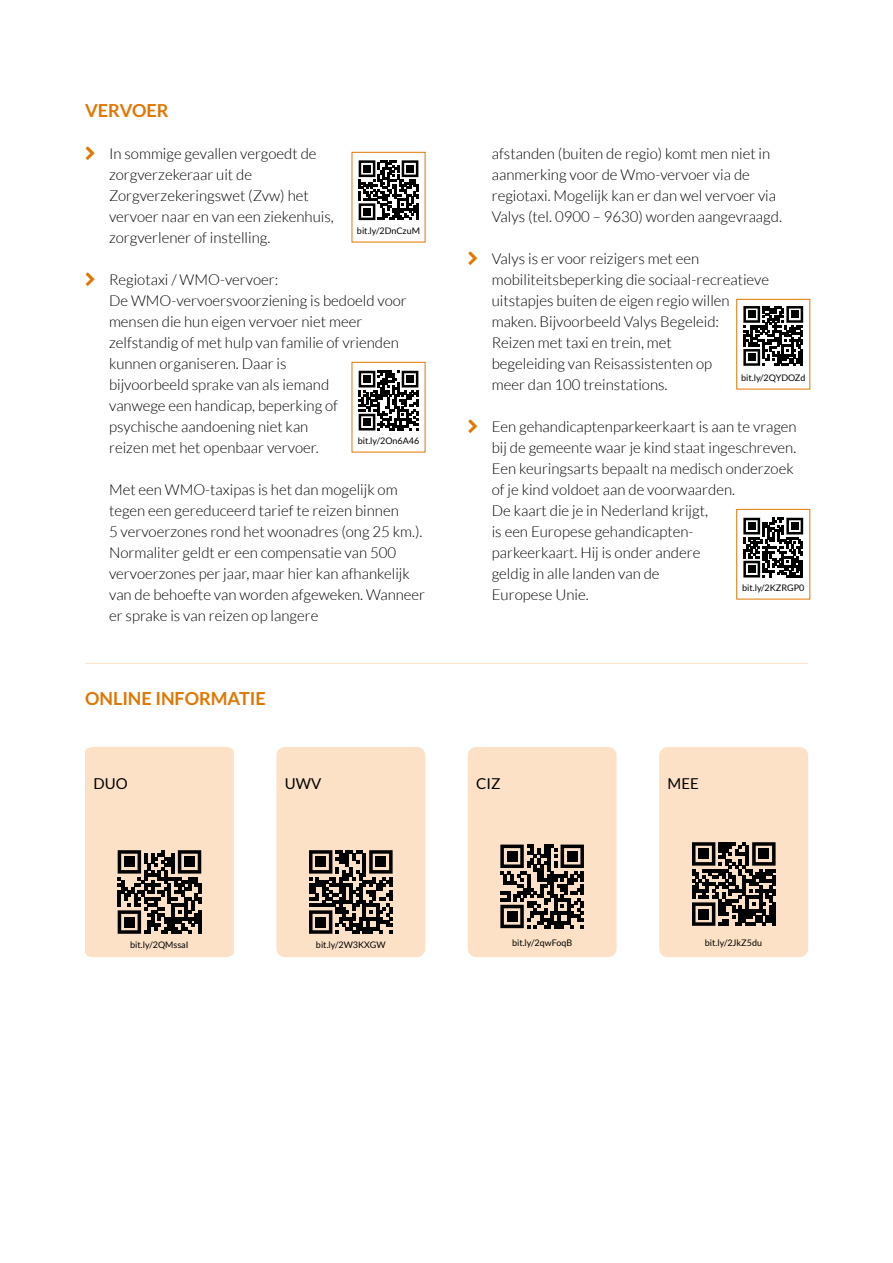
<style>
.page{position:relative;width:893px;height:1263px;background:#fff}
.page>*{position:absolute;margin:0;border:0;box-sizing:border-box;transform-origin:0 0}
.t1{font:700 18px "Lato";color:#e17600}
.t2{font:300 15px/21px "Lato";color:#000}
.t3{font:15px "Lato";color:#000}
.t4{font:9px "Lato";color:#000}
</style>
<div class="page">
<div style="left:276px;top:747px;width:149px;height:210px;background:#fde1c6;border-radius:9px"></div>
<div style="left:468px;top:747px;width:149px;height:210px;background:#fde1c6;border-radius:9px"></div>
<div style="left:659px;top:747px;width:149px;height:210px;background:#fde1c6;border-radius:9px"></div>
<hr style="left:85px;top:663px;width:723px;height:1px;background:#fde1c6">
<svg style="left:359px;top:160px;width:59px;height:60px"></svg>
<div style="left:363px;top:165px;width:8px;height:7px;background:#000"></div>
<div style="left:406px;top:165px;width:8px;height:7px;background:#000"></div>
<div style="left:363px;top:208px;width:8px;height:7px;background:#000"></div>
<svg style="left:309px;top:850px;width:84px;height:84px"></svg>
<div style="left:316px;top:857px;width:10px;height:10px;background:#000"></div>
<div style="left:376px;top:857px;width:10px;height:10px;background:#000"></div>
<div style="left:316px;top:917px;width:10px;height:10px;background:#000"></div>
<svg style="left:85px;top:747px;width:149px;height:210px;background:#ddc4ad"></svg>
<div style="left:124px;top:857px;width:10px;height:10px;background:#000"></div>
<div style="left:185px;top:857px;width:10px;height:10px;background:#000"></div>
<div style="left:124px;top:917px;width:10px;height:10px;background:#000"></div>
<svg style="left:500px;top:844px;width:84px;height:84px"></svg>
<div style="left:507px;top:851px;width:10px;height:10px;background:#000"></div>
<div style="left:567px;top:851px;width:10px;height:10px;background:#000"></div>
<div style="left:507px;top:911px;width:10px;height:10px;background:#000"></div>
<svg style="left:692px;top:842px;width:84px;height:84px"></svg>
<div style="left:699px;top:849px;width:10px;height:10px;background:#000"></div>
<div style="left:759px;top:849px;width:10px;height:10px;background:#000"></div>
<div style="left:699px;top:909px;width:10px;height:10px;background:#000"></div>
<svg style="left:358px;top:370px;width:61px;height:61px"></svg>
<svg style="left:359px;top:371px;width:59px;height:59px"></svg>
<div style="left:363px;top:375px;width:8px;height:8px;background:#000"></div>
<div style="left:406px;top:375px;width:8px;height:8px;background:#000"></div>
<div style="left:363px;top:419px;width:8px;height:7px;background:#000"></div>
<svg style="left:743px;top:306px;width:60px;height:60px"></svg>
<div style="left:748px;top:311px;width:7px;height:7px;background:#000"></div>
<div style="left:791px;top:311px;width:7px;height:7px;background:#000"></div>
<div style="left:748px;top:354px;width:7px;height:7px;background:#000"></div>
<svg style="left:743px;top:518px;width:60px;height:59px"></svg>
<div style="left:748px;top:522px;width:7px;height:8px;background:#000"></div>
<div style="left:791px;top:522px;width:7px;height:8px;background:#000"></div>
<div style="left:748px;top:565px;width:7px;height:8px;background:#000"></div>
<p class="t1" style="left:85px;top:100px;width:85px">VERVOER</p>
<p class="t2" style="left:109px;top:143px;width:226px">In sommige gevallen vergoedt de zorgverzekeraar uit de<br>Zorgverzekeringswet (Zvw) het vervoer naar en van een ziekenhuis, zorgverlener of instelling.</p>
<p class="t2" style="left:109px;top:269px;width:299px">Regiotaxi / WMO-vervoer:<br>De WMO-vervoersvoorziening is bedoeld voor mensen die hun eigen vervoer niet meer zelfstandig of met hulp van familie of vrienden kunnen organiseren. Daar is<br>bijvoorbeeld sprake van als iemand<br>vanwege een handicap, beperking of psychische aandoening niet kan<br>reizen met het openbaar vervoer.</p>
<p class="t2" style="left:109px;top:479px;width:318px">Met een WMO-taxipas is het dan mogelijk om tegen een gereduceerd tarief te reizen binnen<br>5 vervoerzones rond het woonadres (ong 25 km.).<br>Normaliter geldt er een compensatie van 500 vervoerzones per jaar, maar hier kan afhankelijk van de behoefte van worden afgeweken. Wanneer er sprake is van reizen op langere</p>
<p class="t4" style="left:357px;top:226px;width:65px">bit.ly/2DnCzuM</p>
<p class="t4" style="left:358px;top:436px;width:63px">bit.ly/2On6A46</p>
<p class="t1" style="left:85px;top:688px;width:182px">ONLINE INFORMATIE</p>
<p class="t2" style="left:492px;top:143px;width:292px">afstanden (buiten de regio) komt men niet in aanmerking voor de Wmo-vervoer via de regiotaxi. Mogelijk kan er dan wel vervoer via Valys (tel. 0900 – 9630) worden aangevraagd.</p>
<p class="t2" style="left:492px;top:248px;width:279px">Valys is er voor reizigers met een mobiliteitsbeperking die sociaal-recreatieve uitstapjes buiten de eigen regio willen maken. Bijvoorbeeld Valys Begeleid:<br>Reizen met taxi en trein, met<br>begeleiding van Reisassistenten op<br>meer dan 100 treinstations.</p>
<p class="t2" style="left:492px;top:416px;width:306px">Een gehandicaptenparkeerkaart is aan te vragen bij de gemeente waar je kind staat ingeschreven.<br>Een keuringsarts bepaalt na medisch onderzoek of je kind voldoet aan de voorwaarden.<br>De kaart die je in Nederland krijgt,<br>is een Europese gehandicapten-<br>parkeerkaart. Hij is onder andere<br>geldig in alle landen van de<br>Europese Unie.</p>
<p class="t4" style="left:741px;top:373px;width:66px">bit.ly/2QYDOZd</p>
<p class="t4" style="left:742px;top:583px;width:64px">bit.ly/2KZRGP0</p>
<p class="t3" style="left:94px;top:775px;width:36px">DUO</p>
<p class="t3" style="left:285px;top:775px;width:38px">UWV</p>
<p class="t3" style="left:476px;top:775px;width:26px">CIZ</p>
<p class="t3" style="left:668px;top:775px;width:33px">MEE</p>
<p class="t4" style="left:130px;top:940px;width:60px">bit.ly/2QMssaI</p>
<p class="t4" style="left:316px;top:940px;width:71px">bit.ly/2W3KXGW</p>
<p class="t4" style="left:512px;top:938px;width:62px">bit.ly/2qwFoqB</p>
<p class="t4" style="left:705px;top:938px;width:59px">bit.ly/2JkZ5du</p>
</div>
